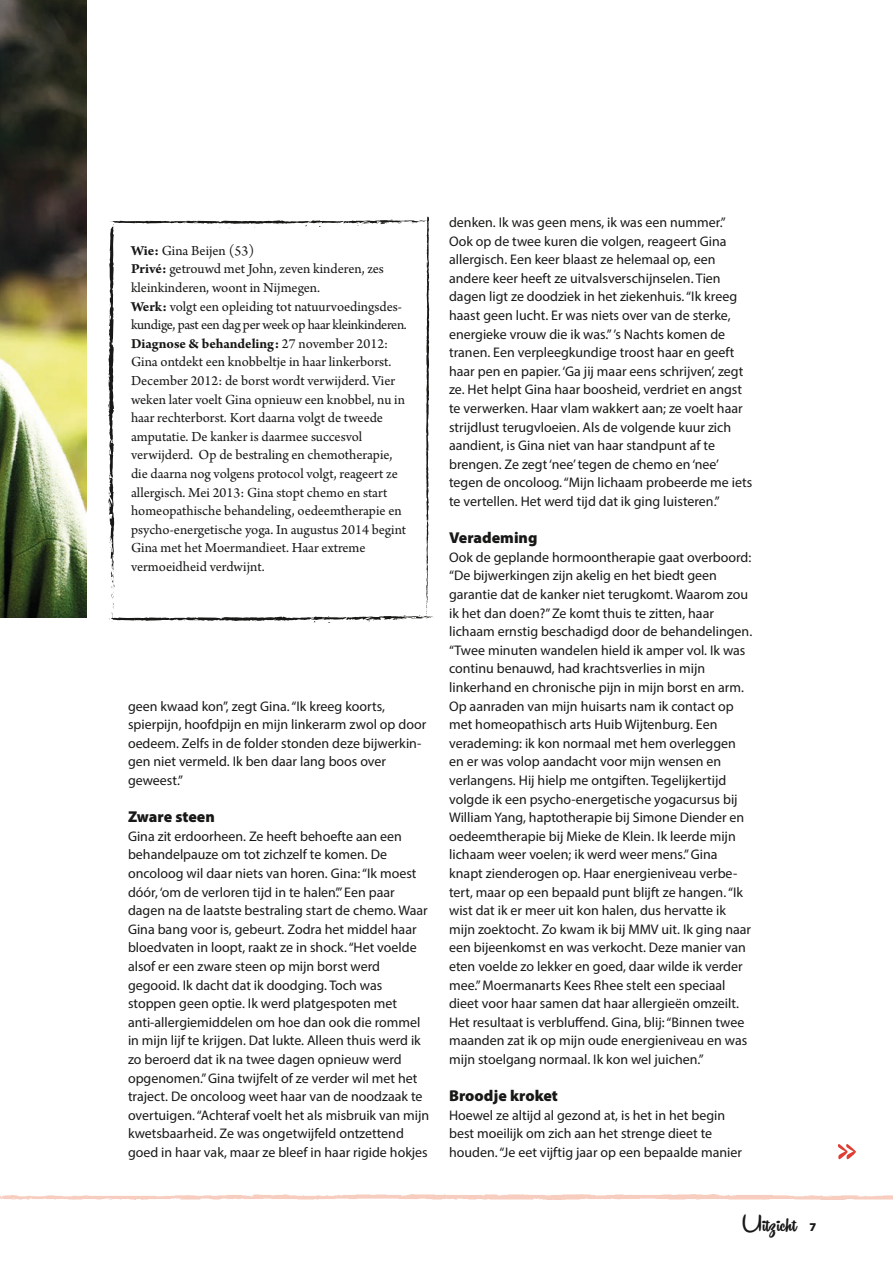
<style>
.page{position:relative;width:893px;height:1263px;background:#fff}
.page>*{position:absolute;margin:0;border:0;box-sizing:border-box;transform-origin:0 0}
.t1{font:55.35px "Remachine Script";color:#de3f32}
.t2{font:27px "Remachine Script";color:#181816}
.t3{font:900 15.75px "Myriad Pro";color:#181816}
.t4{font:14.55px/18.6px "Arno Pro";letter-spacing:-.005em;color:#181816}
.t5{font:13.95px/18.6px "Myriad Pro";color:#181816}
.t6{font:900 12px "Myriad Pro";color:#181816}
.s1{font-weight:700}
</style>
<div class="page">
<img style="left:1px;top:1194px;width:892px;height:5px">
<svg style="left:108px;top:216px;width:326px;height:407px"></svg>
<img style="left:0;top:0;width:87px;height:618px">
<p class="t4" style="left:131px;top:242px;width:277px"><span class="s1">Wie:</span> Gina Beijen (53)<br><span class="s1">Privé:</span> getrouwd met John, zeven kinderen, zes kleinkinderen, woont in Nijmegen.<br><span class="s1">Werk:</span> volgt een opleiding tot natuurvoedingsdes&shy;kundige, past een dag per week op haar kleinkinderen.<br><span class="s1">Diagnose &amp; behandeling:</span> 27 november 2012:<br>Gina ontdekt een knobbeltje in haar linkerborst.<br>December 2012: de borst wordt verwijderd. Vier weken later voelt Gina opnieuw een knobbel, nu in haar rechterborst. Kort daarna volgt de tweede amputatie. De kanker is daarmee succesvol verwijderd. Op de bestraling en chemotherapie, die daarna nog volgens protocol volgt, reageert ze allergisch. Mei 2013: Gina stopt chemo en start homeopathische behandeling, oedeemtherapie en psycho-energetische yoga. In augustus 2014 begint Gina met het Moermandieet. Haar extreme vermoeidheid verdwijnt.</p>
<p class="t5" style="left:128px;top:696px;width:300px">geen kwaad kon”, zegt Gina. “Ik kreeg koorts, spierpijn, hoofdpijn en mijn linkerarm zwol op door oedeem. Zelfs in de folder stonden deze bijwerkin&shy;gen niet vermeld. Ik ben daar lang boos over geweest.”</p>
<p class="t3" style="left:128px;top:806px;width:88px">Zware steen</p>
<p class="t5" style="left:128px;top:827px;width:303px">Gina zit erdoorheen. Ze heeft behoefte aan een behandelpauze om tot zichzelf te komen. De oncoloog wil daar niets van horen. Gina: “Ik moest dóór, ‘om de verloren tijd in te halen’.” Een paar dagen na de laatste bestraling start de chemo. Waar Gina bang voor is, gebeurt. Zodra het middel haar bloedvaten in loopt, raakt ze in shock. “Het voelde alsof er een zware steen op mijn borst werd gegooid. Ik dacht dat ik doodging. Toch was stoppen geen optie. Ik werd platgespoten met anti-allergiemiddelen om hoe dan ook die rommel in mijn lijf te krijgen. Dat lukte. Alleen thuis werd ik zo beroerd dat ik na twee dagen opnieuw werd opgenomen.” Gina twijfelt of ze verder wil met het traject. De oncoloog weet haar van de noodzaak te overtuigen. “Achteraf voelt het als misbruik van mijn kwetsbaarheid. Ze was ongetwijfeld ontzettend goed in haar vak, maar ze bleef in haar rigide hokjes</p>
<p class="t5" style="left:449px;top:213px;width:305px">denken. Ik was geen mens, ik was een nummer.” Ook op de twee kuren die volgen, reageert Gina allergisch. Een keer blaast ze helemaal op, een andere keer heeft ze uitvalsverschijnselen. Tien dagen ligt ze doodziek in het ziekenhuis. “Ik kreeg haast geen lucht. Er was niets over van de sterke, energieke vrouw die ik was.” ’s Nachts komen de tranen. Een verpleegkundige troost haar en geeft haar pen en papier. ‘Ga jij maar eens schrijven’, zegt ze. Het helpt Gina haar boosheid, verdriet en angst te verwerken. Haar vlam wakkert aan; ze voelt haar strijdlust terugvloeien. Als de volgende kuur zich aandient, is Gina niet van haar standpunt af te brengen. Ze zegt ‘nee’ tegen de chemo en ‘nee’ tegen de oncoloog. “Mijn lichaam probeerde me iets te vertellen. Het werd tijd dat ik ging luisteren.”</p>
<p class="t3" style="left:449px;top:527px;width:90px">Verademing</p>
<p class="t5" style="left:449px;top:548px;width:305px">Ook de geplande hormoontherapie gaat overboord: “De bijwerkingen zijn akelig en het biedt geen garantie dat de kanker niet terugkomt. Waarom zou ik het dan doen?” Ze komt thuis te zitten, haar lichaam ernstig beschadigd door de behandelingen. “Twee minuten wandelen hield ik amper vol. Ik was continu benauwd, had krachtsverlies in mijn linkerhand en chronische pijn in mijn borst en arm.<br>Op aanraden van mijn huisarts nam ik contact op met homeopathisch arts Huib Wijtenburg. Een verademing: ik kon normaal met hem overleggen en er was volop aandacht voor mijn wensen en verlangens. Hij hielp me ontgiften. Tegelijkertijd volgde ik een psycho-energetische yogacursus bij William Yang, haptotherapie bij Simone Diender en oedeemtherapie bij Mieke de Klein. Ik leerde mijn lichaam weer voelen; ik werd weer mens.” Gina knapt zienderogen op. Haar energieniveau verbe&shy;tert, maar op een bepaald punt blijft ze hangen. “Ik wist dat ik er meer uit kon halen, dus hervatte ik mijn zoektocht. Zo kwam ik bij MMV uit. Ik ging naar een bijeenkomst en was verkocht. Deze manier van eten voelde zo lekker en goed, daar wilde ik verder mee.” Moermanarts Kees Rhee stelt een speciaal dieet voor haar samen dat haar allergieën omzeilt.<br>Het resultaat is verbluffend. Gina, blij: “Binnen twee maanden zat ik op mijn oude energieniveau en was mijn stoelgang normaal. Ik kon wel juichen.”</p>
<p class="t3" style="left:449px;top:1085px;width:110px">Broodje kroket</p>
<p class="t5" style="left:449px;top:1106px;width:294px">Hoewel ze altijd al gezond at, is het in het begin best moeilijk om zich aan het strenge dieet te houden. “Je eet vijftig jaar op een bepaalde manier</p>
<h1 class="t1" style="left:836px;top:1114px;width:22px">&gt;&gt;</h1>
<h2 class="t2" style="left:742px;top:1209px;width:56px">Uitzicht</h2>
<p class="t6" style="left:810px;top:1219px;width:8px">7</p>
</div>
